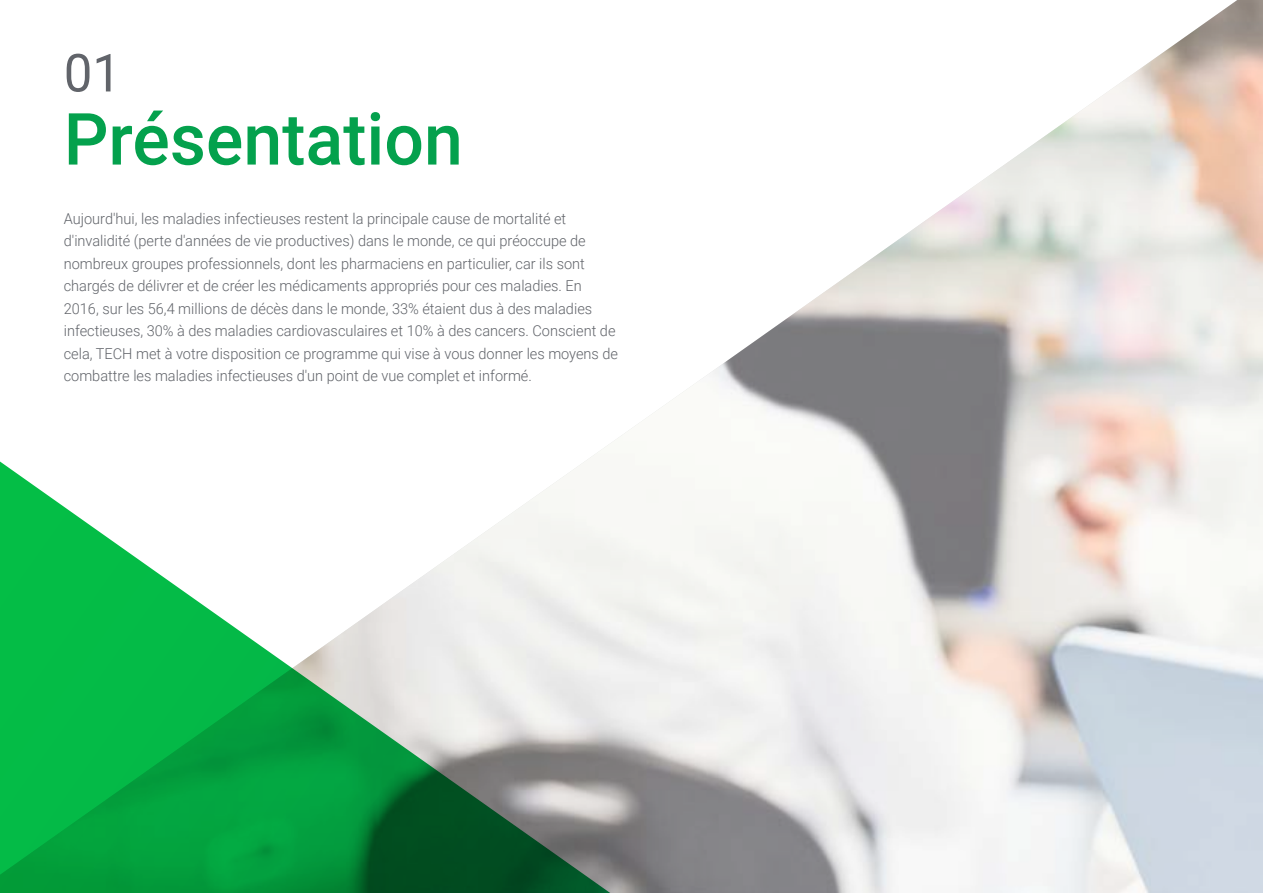
<style>
.page{position:relative;width:1263px;height:893px;background:#fff}
.page>*{position:absolute;margin:0;border:0;box-sizing:border-box;transform-origin:0 0}
.t1{font:500 72px "Roboto";color:#04a14d}
.t2{font:52.5px "Roboto";color:#61646a}
.t3{font:300 15px/22.5px "Roboto";color:#61646a}
</style>
<div class="page">
<img style="left:607px;top:0;width:656px;height:893px">
<svg style="left:0;top:446px;width:640px;height:447px"></svg>
<h2 class="t2" style="left:64px;top:36px;width:59px">01</h2>
<h1 class="t1" style="left:64px;top:89px;width:401px">Présentation</h1>
<p class="t3" style="left:64px;top:207px;width:556px">Aujourd'hui, les maladies infectieuses restent la principale cause de mortalité et d'invalidité (perte d'années de vie productives) dans le monde, ce qui préoccupe de nombreux groupes professionnels, dont les pharmaciens en particulier, car ils sont chargés de délivrer et de créer les médicaments appropriés pour ces maladies. En 2016, sur les 56,4 millions de décès dans le monde, 33% étaient dus à des maladies infectieuses, 30% à des maladies cardiovasculaires et 10% à des cancers. Conscient de cela, TECH met à votre disposition ce programme qui vise à vous donner les moyens de combattre les maladies infectieuses d'un point de vue complet et informé.</p>
</div>
